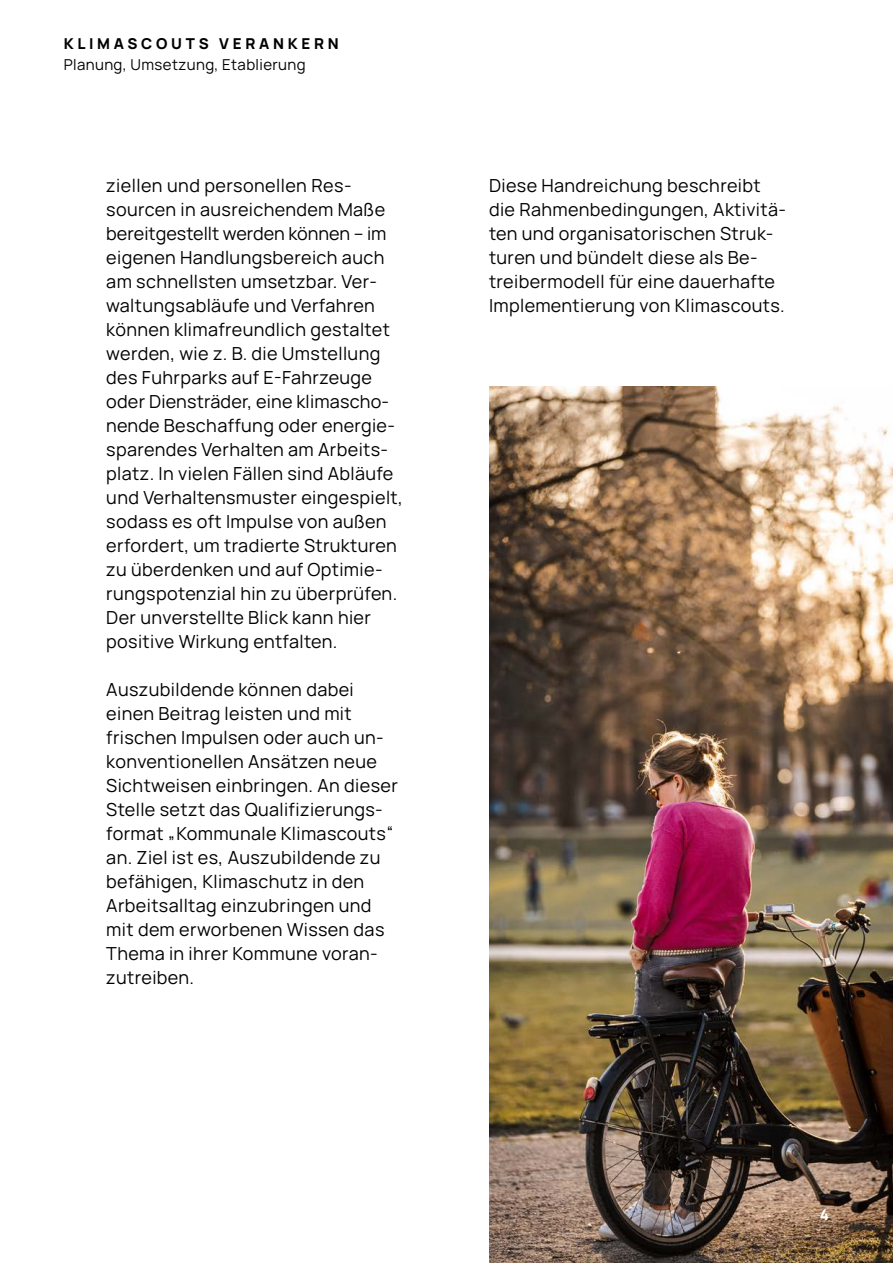
<style>
.page{position:relative;width:893px;height:1263px;background:#fff}
.page>*{position:absolute;margin:0;border:0;box-sizing:border-box;transform-origin:0 0}
.Fließtext{font:18px/24px "Manrope";letter-spacing:.02em;color:#000}
.t1{font:15px "Manrope";letter-spacing:.025em;color:#000}
.t2{font:800 15px "Manrope";letter-spacing:.25em;color:#000}
.t3{font:800 15px "Manrope";color:#fff}
</style>
<div class="page">
<img style="left:489px;top:387px;width:404px;height:876px">
<p class="t2" style="left:64px;top:34px;width:277px">KLIMASCOUTS VERANKERN</p>
<p class="t1" style="left:64px;top:56px;width:243px">Planung, Umsetzung, Etablierung</p>
<p class="Fließtext" style="left:106px;top:174px;width:298px">ziellen und personellen Res&shy;sourcen in ausreichendem Maße bereitgestellt werden können – im eigenen Handlungsbereich auch am schnellsten umsetzbar. Ver&shy;waltungsabläufe und Verfahren können klimafreundlich gestaltet werden, wie z. B. die Umstellung des Fuhrparks auf E-Fahrzeuge oder Diensträder, eine klimascho&shy;nende Beschaffung oder energie&shy;sparendes Verhalten am Arbeits&shy;platz. In vielen Fällen sind Abläufe und Verhaltensmuster eingespielt, sodass es oft Impulse von außen erfordert, um tradierte Strukturen zu überdenken und auf Optimie&shy;rungspotenzial hin zu überprüfen.<br>Der unverstellte Blick kann hier positive Wirkung entfalten.</p>
<p class="Fließtext" style="left:106px;top:678px;width:293px">Auszubildende können dabei einen Beitrag leisten und mit frischen Impulsen oder auch un&shy;konventionellen Ansätzen neue<br>Sichtweisen einbringen. An dieser<br>Stelle setzt das Qualifizierungs&shy;format „Kommunale Klimascouts“ an. Ziel ist es, Auszubildende zu befähigen, Klimaschutz in den<br>Arbeitsalltag einzubringen und mit dem erworbenen Wissen das<br>Thema in ihrer Kommune voran&shy;zutreiben.</p>
<p class="Fließtext" style="left:489px;top:174px;width:298px">Diese Handreichung beschreibt die Rahmenbedingungen, Aktivitä&shy;ten und organisatorischen Struk&shy;turen und bündelt diese als Be&shy;treibermodell für eine dauerhafte Implementierung von Klimascouts.</p>
<p class="t3" style="left:820px;top:1205px;width:11px">4</p>
</div>
